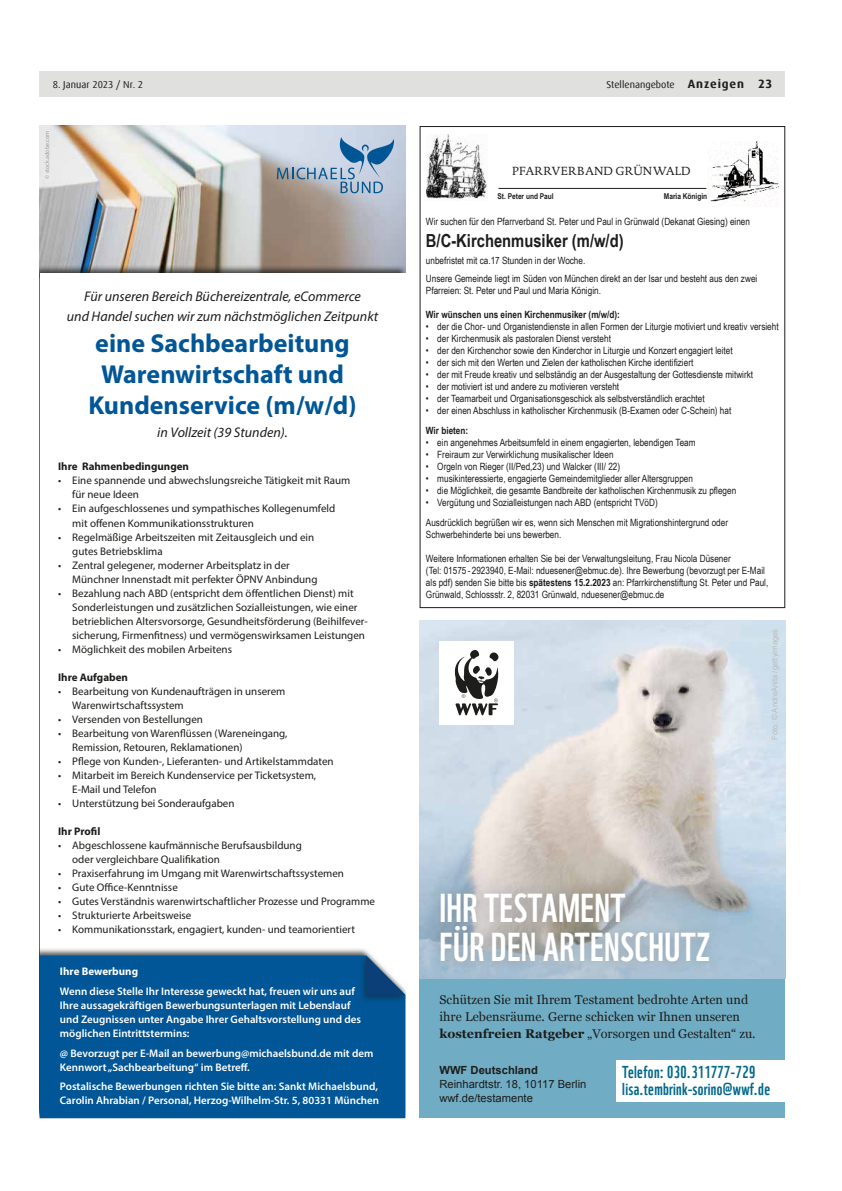
<style>
.page{position:relative;width:842px;height:1191px;background:#fff}
.page>*{position:absolute;margin:0;border:0;box-sizing:border-box;transform-origin:0 0}
.t1{font:39.3px/39.3px "WWF";letter-spacing:.01em;color:#fff}
.t2{font:700 26px/31.2px "Myriad Pro";color:#005696;text-align:center}
.t3{font:700 18px "Arial Narrow";color:#1d1d1b}
.t4{font:16.8px/16.8px "WWF";letter-spacing:.02em;color:#00688b}
.t5{font:italic 14px/20px "Myriad Pro";color:#1d1d1b;text-align:center}
.t6{font:12.6px/16.8px "Georgia";letter-spacing:.005em;color:#1d1d1b}
.t7{font:12px "DTL Documenta TOT Caps";color:#1d1d1b}
.t8{font:11.2px/14px "Arial";color:#1d1d1b}
.t9{font:700 11.2px "Arial";color:#1d1d1b}
.t10{font:11px/14px "Myriad Pro";color:#1d1d1b}
.t11{font:600 11px/14px "Myriad Pro";color:#fff}
.t12{font:700 11px "Myriad Pro";color:#1d1d1b}
.t13{font:700 11px "Myriad Pro";color:#fff}
.t14{font:10px/12px "Arial Narrow";color:#1d1d1b}
.t15{font:700 10px "Arial Narrow";color:#1d1d1b}
.t16{font:10px "Dax Offc Pro";color:#1d1d1b}
.t17{font:700 8px "Arial Narrow";color:#1d1d1b}
.t18{font:7.7px "Arial";color:#bcbcbc}
.t19{font:6px "Myriad Pro";color:#9d9d9c}
.s1{font-weight:700;font-size:12px}
.s2{font-weight:700}
</style>
<div class="page">
<img style="left:40px;top:126px;width:365px;height:139px">
<div style="left:40px;top:947px;width:365px;height:171px;background:#1d1d1b;opacity:.75"></div>
<div style="left:40px;top:955px;width:365px;height:163px;background:#005696"></div>
<div style="left:359px;top:953px;width:46px;height:50px;background:#1d1d1b;opacity:.51"></div>
<svg style="left:366px;top:955px;width:39px;height:40px"></svg>
<svg style="left:277px;top:137px;width:117px;height:56px;background:#a2b5c9"></svg>
<img style="left:708px;top:141px;width:70px;height:64px">
<img style="left:426px;top:135px;width:62px;height:64px">
<hr style="left:498px;top:188px;width:208px;height:1px;background:#1d1d1b">
<div style="left:40px;top:71px;width:745px;height:25px;background:#e0e0df"></div>
<div style="left:420px;top:978px;width:365px;height:139px;background:#70adc5"></div>
<div style="left:616px;top:1060px;width:169px;height:42px;background:#fff"></div>
<img style="left:420px;top:621px;width:365px;height:357px">
<div style="left:439px;top:640px;width:75px;height:84px;background:#fff"></div>
<svg style="left:454px;top:650px;width:45px;height:65px"></svg>
<div style="left:428px;top:880px;width:294px;height:94px;background:#7c8790;opacity:.6"></div>
<p class="t16" style="left:53px;top:78px;width:92px">8. Januar 2023 / Nr. 2</p>
<p class="t19" style="left:43px;top:179px;width:49px;rotate:-90deg">© stock.adobe.com</p>
<h3 class="t5" style="left:67px;top:286px;width:313px">Für unseren Bereich Büchereizentrale, eCommerce<br>und Handel suchen wir zum nächstmöglichen Zeitpunkt</h3>
<h2 class="t2" style="left:88px;top:327px;width:270px">eine Sachbearbeitung<br>Warenwirtschaft und<br>Kundenservice (m/w/d)</h2>
<h3 class="t5" style="left:157px;top:422px;width:132px">in Vollzeit (39 Stunden).</h3>
<p class="t12" style="left:58px;top:459px;width:132px">Ihre Rahmenbedingungen</p>
<p class="t10" style="left:72px;top:473px;width:279px;text-indent:-14px">• Eine spannende und abwechslungsreiche Tätigkeit mit Raum für neue Ideen</p>
<p class="t10" style="left:72px;top:501px;width:264px;text-indent:-14px">• Ein aufgeschlossenes und sympathisches Kollegenumfeld mit offenen Kommunikationsstrukturen</p>
<p class="t10" style="left:72px;top:529px;width:243px;text-indent:-14px">• Regelmäßige Arbeitszeiten mit Zeitausgleich und ein gutes Betriebsklima</p>
<p class="t10" style="left:72px;top:557px;width:247px;text-indent:-14px">• Zentral gelegener, moderner Arbeitsplatz in der<br>Münchner Innenstadt mit perfekter ÖPNV Anbindung</p>
<p class="t10" style="left:72px;top:585px;width:297px;text-indent:-14px">• Bezahlung nach ABD (entspricht dem öffentlichen Dienst) mit Sonderleistungen und zusätzlichen Sozialleistungen, wie einer betrieblichen Altersvorsorge, Gesundheitsförderung (Beihilfever&shy;sicherung, Firmenfitness) und vermögenswirksamen Leistungen</p>
<p class="t10" style="left:58px;top:641px;width:175px">• Möglichkeit des mobilen Arbeitens</p>
<p class="t12" style="left:58px;top:669px;width:71px">Ihre Aufgaben</p>
<p class="t10" style="left:72px;top:683px;width:215px;text-indent:-14px">• Bearbeitung von Kundenaufträgen in unserem<br>Warenwirtschaftssystem</p>
<p class="t10" style="left:58px;top:711px;width:146px">• Versenden von Bestellungen</p>
<p class="t10" style="left:72px;top:725px;width:217px;text-indent:-14px">• Bearbeitung von Warenflüssen (Wareneingang,<br>Remission, Retouren, Reklamationen)</p>
<p class="t10" style="left:58px;top:753px;width:277px">• Pflege von Kunden-, Lieferanten- und Artikelstammdaten</p>
<p class="t10" style="left:72px;top:767px;width:245px;text-indent:-14px">• Mitarbeit im Bereich Kundenservice per Ticketsystem,<br>E-Mail und Telefon</p>
<p class="t10" style="left:58px;top:795px;width:178px">• Unterstützung bei Sonderaufgaben</p>
<p class="t12" style="left:58px;top:823px;width:44px">Ihr Profil</p>
<p class="t10" style="left:72px;top:837px;width:231px;text-indent:-14px">• Abgeschlossene kaufmännische Berufsausbildung oder vergleichbare Qualifikation</p>
<p class="t10" style="left:58px;top:865px;width:287px">• Praxiserfahrung im Umgang mit Warenwirtschaftssystemen</p>
<p class="t10" style="left:58px;top:880px;width:121px">• Gute Office-Kenntnisse</p>
<p class="t10" style="left:58px;top:894px;width:318px">• Gutes Verständnis warenwirtschaftlicher Prozesse und Programme</p>
<p class="t10" style="left:58px;top:908px;width:135px">• Strukturierte Arbeitsweise</p>
<p class="t10" style="left:58px;top:922px;width:298px">• Kommunikationsstark, engagiert, kunden- und teamorientiert</p>
<p class="t13" style="left:60px;top:964px;width:80px">Ihre Bewerbung</p>
<p class="t11" style="left:60px;top:983px;width:303px">Wenn diese Stelle Ihr Interesse geweckt hat, freuen wir uns auf Ihre aussagekräftigen Bewerbungsunterlagen mit Lebenslauf und Zeugnissen unter Angabe Ihrer Gehaltsvorstellung und des möglichen Eintrittstermins:</p>
<p class="t11" style="left:60px;top:1045px;width:315px">@ Bevorzugt per E-Mail an bewerbung@michaelsbund.de mit dem<br>Kennwort „Sachbearbeitung“ im Betreff.</p>
<p class="t11" style="left:60px;top:1079px;width:321px">Postalische Bewerbungen richten Sie bitte an: Sankt Michaelsbund,<br>Carolin Ahrabian / Personal, Herzog-Wilhelm-Str. 5, 80331 München</p>
<p class="t16" style="left:607px;top:78px;width:167px">Stellenangebote <span class="s1">Anzeigen 23</span></p>
<p class="t7" style="left:512px;top:164px;width:180px">PFARRVERBAND GRÜNWALD</p>
<p class="t17" style="left:498px;top:190px;width:58px">St. Peter und Paul</p>
<p class="t17" style="left:664px;top:190px;width:45px">Maria Königin</p>
<p class="t14" style="left:426px;top:215px;width:326px">Wir suchen für den Pfarrverband St. Peter und Paul in Grünwald (Dekanat Giesing) einen</p>
<h3 class="t3" style="left:426px;top:226px;width:199px">B/C-Kirchenmusiker (m/w/d)</h3>
<p class="t14" style="left:426px;top:251px;width:333px;line-height:17.7px">unbefristet mit ca.17 Stunden in der Woche.<br>Unsere Gemeinde liegt im Süden von München direkt an der Isar und besteht aus den zwei</p>
<p class="t14" style="left:426px;top:284px;width:177px">Pfarreien: St. Peter und Paul und Maria Königin.</p>
<p class="t15" style="left:426px;top:307px;width:196px">Wir wünschen uns einen Kirchenmusiker (m/w/d):</p>
<p class="t14" style="left:426px;top:320px;width:354px">• der die Chor- und Organistendienste in allen Formen der Liturgie motiviert und kreativ versieht</p>
<p class="t14" style="left:426px;top:332px;width:186px">• der Kirchenmusik als pastoralen Dienst versteht</p>
<p class="t14" style="left:426px;top:344px;width:308px">• der den Kirchenchor sowie den Kinderchor in Liturgie und Konzert engagiert leitet</p>
<p class="t14" style="left:426px;top:356px;width:269px">• der sich mit den Werten und Zielen der katholischen Kirche identifiziert</p>
<p class="t14" style="left:426px;top:368px;width:329px">• der mit Freude kreativ und selbständig an der Ausgestaltung der Gottesdienste mitwirkt</p>
<p class="t14" style="left:426px;top:380px;width:195px">• der motiviert ist und andere zu motivieren versteht</p>
<p class="t14" style="left:426px;top:392px;width:280px">• der Teamarbeit und Organisationsgeschick als selbstverständlich erachtet</p>
<p class="t14" style="left:426px;top:404px;width:307px">• der einen Abschluss in katholischer Kirchenmusik (B-Examen oder C-Schein) hat</p>
<p class="t15" style="left:426px;top:423px;width:44px">Wir bieten:</p>
<p class="t14" style="left:426px;top:436px;width:271px">• ein angenehmes Arbeitsumfeld in einem engagierten, lebendigen Team</p>
<p class="t14" style="left:426px;top:448px;width:189px">• Freiraum zur Verwirklichung musikalischer Ideen</p>
<p class="t14" style="left:426px;top:460px;width:196px">• Orgeln von Rieger (II/Ped,23) und Walcker (III/ 22)</p>
<p class="t14" style="left:426px;top:472px;width:269px">• musikinteressierte, engagierte Gemeindemitglieder aller Altersgruppen</p>
<p class="t14" style="left:426px;top:484px;width:312px">• die Möglichkeit, die gesamte Bandbreite der katholischen Kirchenmusik zu pflegen</p>
<p class="t14" style="left:426px;top:492px;width:304px;line-height:20px">• Vergütung und Sozialleistungen nach ABD (entspricht TVöD)<br>Ausdrücklich begrüßen wir es, wenn sich Menschen mit Migrationshintergrund oder</p>
<p class="t14" style="left:426px;top:528px;width:137px">Schwerbehinderte bei uns bewerben.</p>
<p class="t14" style="left:426px;top:552px;width:344px">Weitere Informationen erhalten Sie bei der Verwaltungsleitung, Frau Nicola Düsener<br>(Tel: 01575 - 2923940, E-Mail: nduesener@ebmuc.de). Ihre Bewerbung (bevorzugt per E-Mail als pdf) senden Sie bitte bis <span class="s2">spätestens 15.2.2023</span> an: Pfarrkirchenstiftung St. Peter und Paul, Grünwald, Schlossstr. 2, 82031 Grünwald, nduesener@ebmuc.de</p>
<h1 class="t1" style="left:439px;top:884px;width:272px">IHR TESTAMENT<br>FÜR DEN ARTENSCHUTZ</h1>
<p class="t18" style="left:770px;top:739px;width:112px;rotate:-90deg">Foto: © AndreAnita/gettyimages</p>
<p class="t6" style="left:439px;top:990px;width:318px">Schützen Sie mit Ihrem Testament bedrohte Arten und ihre Lebensräume. Gerne schicken wir Ihnen unseren <span class="s2">kostenfreien Ratgeber</span> „Vorsorgen und Gestalten“ zu.</p>
<h3 class="t4" style="left:622px;top:1062px;width:149px">Telefon: 030.311777-729 lisa.tembrink-sorino@wwf.de</h3>
<p class="t9" style="left:439px;top:1062px;width:100px">WWF Deutschland</p>
<p class="t8" style="left:439px;top:1077px;width:149px">Reinhardtstr. 18, 10117 Berlin wwf.de/testamente</p>
</div>
